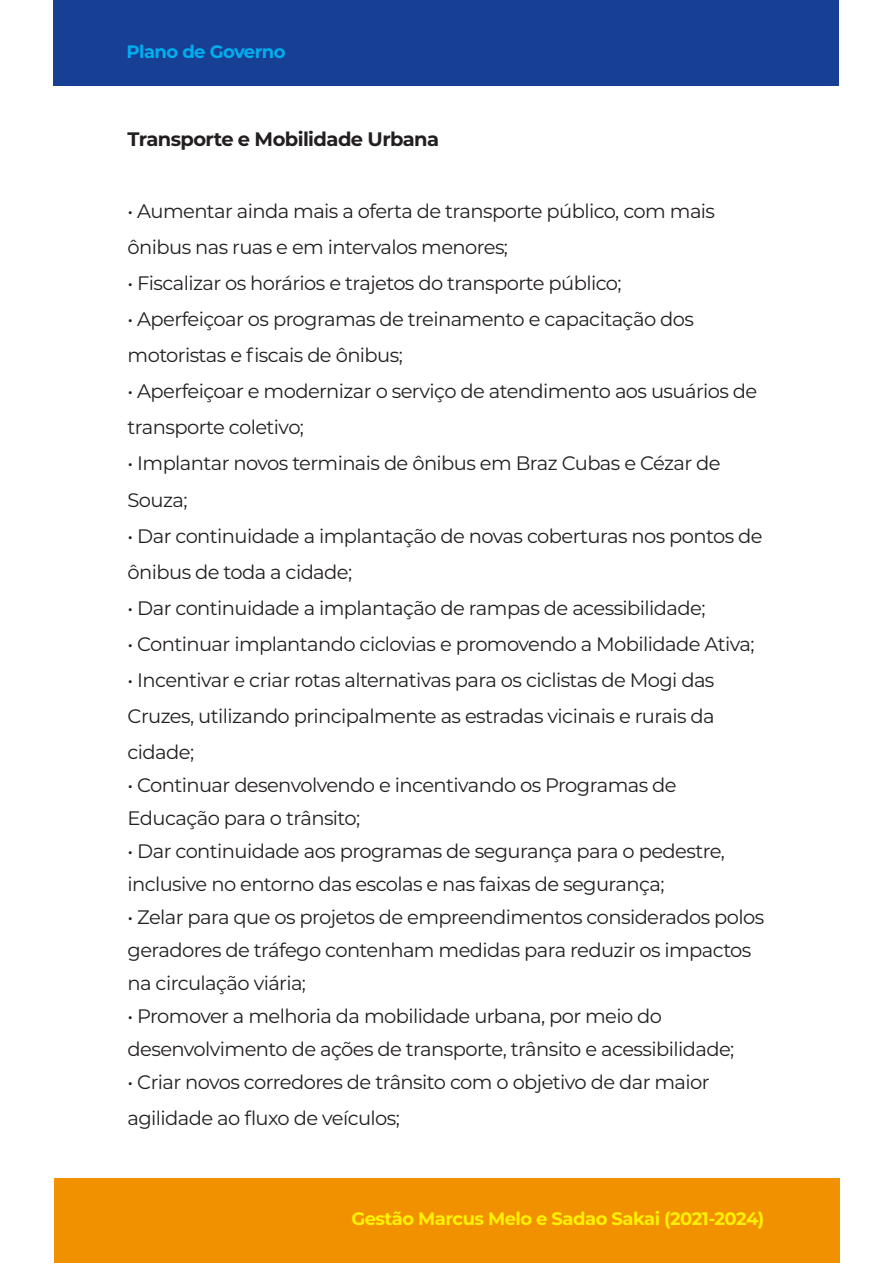
<style>
.page{position:relative;width:893px;height:1263px;background:#fff}
.page>*{position:absolute;margin:0;border:0;box-sizing:border-box;transform-origin:0 0}
.t1{font:19.5px/36px "Montserrat";letter-spacing:-.03em;color:#231f20}
.t2{font:700 19.5px "Montserrat";letter-spacing:-.03em;color:#231f20}
.t3{font:700 18px "Montserrat";letter-spacing:-.03em;color:#fff101}
.t4{font:700 18px "Montserrat";letter-spacing:-.03em;color:#00aeef}
</style>
<div class="page">
<div style="left:54px;top:0;width:785px;height:85px;background:#174094"></div>
<div style="left:54px;top:1178px;width:785px;height:85px;background:#f29100"></div>
<p class="t4" style="left:126px;top:38px;width:161px">Plano de Governo</p>
<p class="t2" style="left:128px;top:125px;width:313px">Transporte e Mobilidade Urbana</p>
<p class="t1" style="left:128px;top:193px;width:589px">• Aumentar ainda mais a oferta de transporte público, com mais ônibus nas ruas e em intervalos menores;</p>
<p class="t1" style="left:128px;top:265px;width:496px">• Fiscalizar os horários e trajetos do transporte público;</p>
<p class="t1" style="left:128px;top:301px;width:568px">• Aperfeiçoar os programas de treinamento e capacitação dos motoristas e fiscais de ônibus;</p>
<p class="t1" style="left:128px;top:373px;width:631px">• Aperfeiçoar e modernizar o serviço de atendimento aos usuários de transporte coletivo;</p>
<p class="t1" style="left:128px;top:445px;width:595px">• Implantar novos terminais de ônibus em Braz Cubas e Cézar de<br>Souza;</p>
<p class="t1" style="left:128px;top:517px;width:637px">• Dar continuidade a implantação de novas coberturas nos pontos de ônibus de toda a cidade;</p>
<p class="t1" style="left:128px;top:589px;width:579px">• Dar continuidade a implantação de rampas de acessibilidade;</p>
<p class="t1" style="left:128px;top:625px;width:628px">• Continuar implantando ciclovias e promovendo a Mobilidade Ativa;</p>
<p class="t1" style="left:128px;top:661px;width:589px;text-align:justify">• Incentivar e criar rotas alternativas para os ciclistas de Mogi das Cruzes, utilizando principalmente as estradas vicinais e rurais da cidade;</p>
<p class="t1" style="left:128px;top:767px;width:550px;line-height:33px">• Continuar desenvolvendo e incentivando os Programas de<br>Educação para o trânsito;</p>
<p class="t1" style="left:128px;top:833px;width:599px;line-height:33px">• Dar continuidade aos programas de segurança para o pedestre, inclusive no entorno das escolas e nas faixas de segurança;</p>
<p class="t1" style="left:128px;top:899px;width:638px;line-height:33px">• Zelar para que os projetos de empreendimentos considerados polos geradores de tráfego contenham medidas para reduzir os impactos na circulação viária;</p>
<p class="t1" style="left:128px;top:998px;width:608px;line-height:33px">• Promover a melhoria da mobilidade urbana, por meio do desenvolvimento de ações de transporte, trânsito e acessibilidade;</p>
<p class="t1" style="left:128px;top:1063px;width:583px">• Criar novos corredores de trânsito com o objetivo de dar maior agilidade ao fluxo de veículos;</p>
<p class="t3" style="left:351px;top:1205px;width:414px">Gestão Marcus Melo e Sadao Sakai (2021-2024)</p>
</div>
